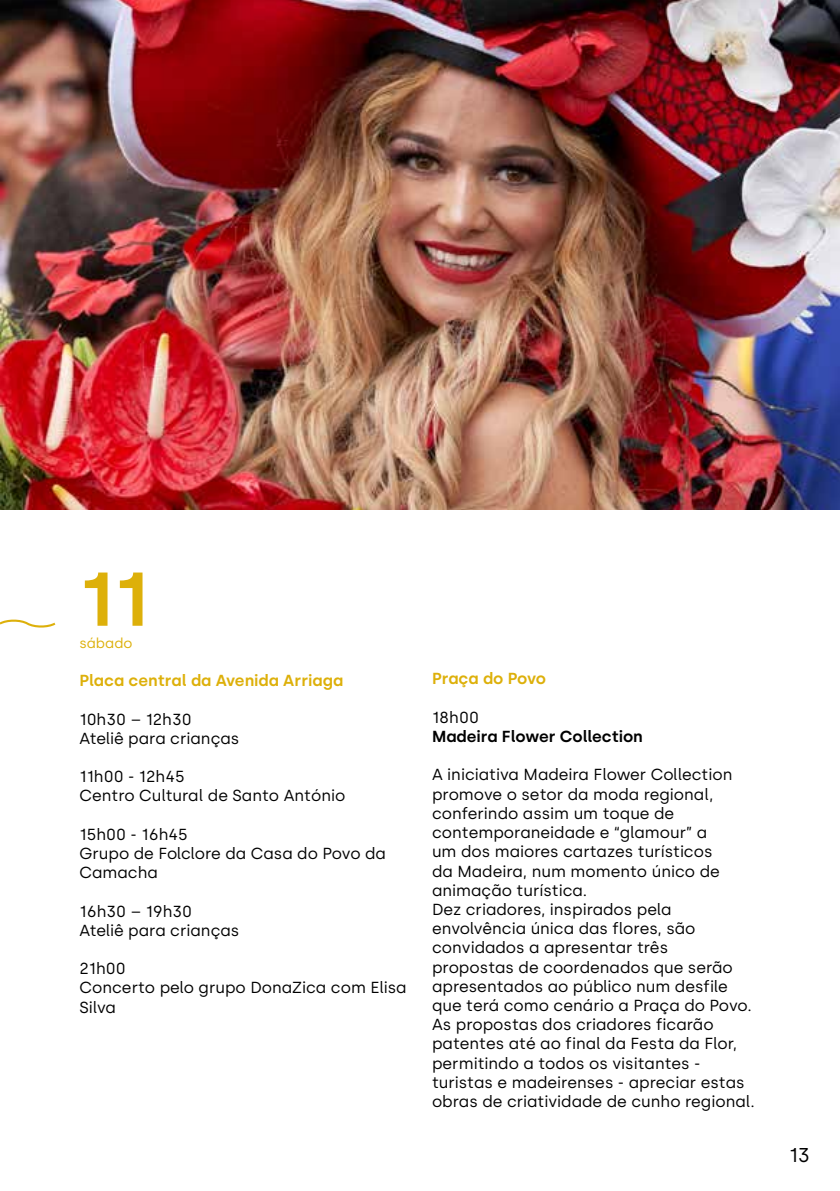
<style>
.page{position:relative;width:840px;height:1191px;background:#fff}
.page>*{position:absolute;margin:0;border:0;box-sizing:border-box;transform-origin:0 0}
.t1{font:600 76px "Silka";color:#ddb00a}
.t2{font:20px "Silka";color:#000}
.t3{font:16px/19.2px "Silka";color:#000}
.t4{font:600 16px "Silka";color:#ddb00a}
.t5{font:600 16px "Silka";color:#000}
.t6{font:14px "Silka";color:#ddb00a}
</style>
<div class="page">
<svg style="left:0;top:619px;width:56px;height:9px"></svg>
<img style="left:0;top:0;width:839px;height:509px">
<h1 class="t1" style="left:79px;top:554px;width:71px">11</h1>
<p class="t6" style="left:79px;top:634px;width:55px">sábado</p>
<p class="t4" style="left:79px;top:671px;width:265px">Placa central da Avenida Arriaga</p>
<p class="t3" style="left:79px;top:709px;width:161px">10h30 – 12h30<br>Ateliê para crianças</p>
<p class="t3" style="left:79px;top:767px;width:267px">11h00 - 12h45<br>Centro Cultural de Santo António</p>
<p class="t3" style="left:79px;top:824px;width:308px">15h00 - 16h45<br>Grupo de Folclore da Casa do Povo da<br>Camacha</p>
<p class="t3" style="left:79px;top:901px;width:161px">16h30 – 19h30<br>Ateliê para crianças</p>
<p class="t3" style="left:79px;top:959px;width:328px">21h00<br>Concerto pelo grupo DonaZica com Elisa<br>Silva</p>
<p class="t4" style="left:432px;top:669px;width:115px">Praça do Povo</p>
<p class="t3" style="left:432px;top:707px;width:48px">18h00</p>
<p class="t5" style="left:432px;top:727px;width:212px">Madeira Flower Collection</p>
<p class="t3" style="left:432px;top:765px;width:324px">A iniciativa Madeira Flower Collection promove o setor da moda regional, conferindo assim um toque de contemporaneidade e “glamour” a<br>um dos maiores cartazes turísticos<br>da Madeira, num momento único de animação turística.<br>Dez criadores, inspirados pela envolvência única das flores, são convidados a apresentar três<br>propostas de coordenados que serão apresentados ao público num desfile que terá como cenário a Praça do Povo.<br>As propostas dos criadores ficarão patentes até ao final da Festa da Flor, permitindo a todos os visitantes - turistas e madeirenses - apreciar estas obras de criatividade de cunho regional.</p>
<p class="t2" style="left:788px;top:1143px;width:22px">13</p>
</div>
